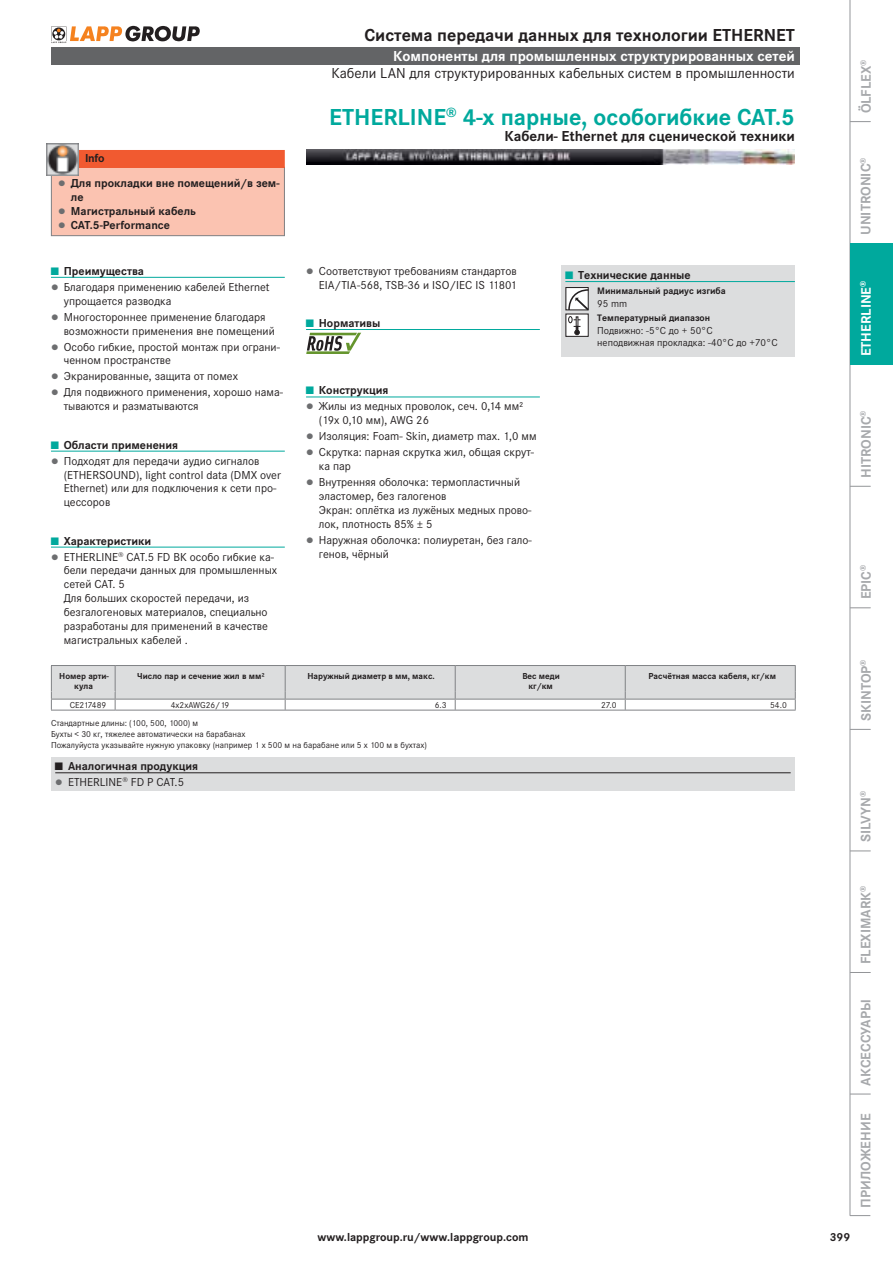
<style>
.page{position:relative;width:893px;height:1263px;background:#fff}
.page>*{position:absolute;margin:0;border:0;box-sizing:border-box;transform-origin:0 0}
.t1{font:700 24px "Corporate STOT";color:#00a99d}
.t2{font:700 18px "Corporate STOT";color:#231f20}
.t3{font:15px "Corporate STOT";color:#231f20}
.t4{font:700 15px "Corporate STOT";color:#fff}
.t5{font:700 15px "Corporate STOT";color:#231f20}
.t6{font:700 14.25px "Corporate STOT";color:#a7a9ac}
.t7{font:700 14.25px "Corporate STOT";color:#fff}
.t8{font:12px/16px "Corporate STOT";color:#231f20}
.t9{font:700 12px/16px "Corporate STOT";color:#231f20}
.t10{font:10.5px/12.8px "Corporate STOT";color:#231f20}
.t11{font:700 9.75px "Corporate STOT";color:#231f20}
.t12{font:9px/11.2px "Corporate STOT";color:#231f20}
.t13{font:700 9px/10.8px "Corporate STOT";color:#231f20;text-align:center}
.s1{font-size:11.25px;color:#6d6e70}
.s2{font-weight:700;font-size:11.25px;color:#00a99d}
.s3{font-weight:700}
.s4{font-size:11.25px;color:#00a99d}
.s5{font-size:11.25px}
.s6{font-weight:400;font-size:11.25px;color:#6d6e70}
.s7{font-weight:400}
</style>
<div class="page">
<hr style="left:850px;top:0;width:1px;height:1216px;background:#95979a">
<svg style="left:851px;top:121px;width:19px;height:1px"></svg>
<svg style="left:850px;top:486px;width:20px;height:1px"></svg>
<svg style="left:850px;top:608px;width:20px;height:1px"></svg>
<svg style="left:851px;top:729px;width:19px;height:1px"></svg>
<svg style="left:850px;top:851px;width:20px;height:1px"></svg>
<svg style="left:851px;top:972px;width:19px;height:1px"></svg>
<svg style="left:850px;top:1094px;width:20px;height:1px"></svg>
<svg style="left:851px;top:1215px;width:19px;height:1px"></svg>
<div style="left:850px;top:243px;width:43px;height:122px;background:#00a99d"></div>
<svg style="left:51px;top:26px;width:149px;height:17px"></svg>
<div style="left:51px;top:47px;width:748px;height:17px;background:#636466"></div>
<img style="left:306px;top:149px;width:489px;height:16px">
<div style="left:51px;top:167px;width:233px;height:69px;background:#fbc3b1"></div>
<div style="left:51px;top:167px;width:234px;height:69px;border:1px solid #808285"></div>
<div style="left:51px;top:150px;width:234px;height:18px;background:#f15a30"></div>
<img style="left:47px;top:143px;width:32px;height:32px">
<hr style="left:51px;top:277px;width:234px;height:1px;background:#00a99d">
<hr style="left:51px;top:451px;width:234px;height:1px;background:#00a99d">
<hr style="left:51px;top:547px;width:234px;height:1px;background:#00a99d">
<hr style="left:306px;top:329px;width:234px;height:1px;background:#00a99d">
<hr style="left:306px;top:397px;width:234px;height:1px;background:#00a99d">
<svg style="left:306px;top:333px;width:55px;height:21px"></svg>
<div style="left:561px;top:266px;width:234px;height:21px;background:#dcddde"></div>
<hr style="left:565px;top:281px;width:230px;height:1px;background:#00a99d">
<div style="left:561px;top:287px;width:234px;height:70px;background:#dcddde"></div>
<div style="left:565px;top:287px;width:24px;height:23px;border:1px solid #231f20"></div>
<div style="left:565px;top:313px;width:24px;height:24px;border:1px solid #231f20"></div>
<svg style="left:567px;top:288px;width:22px;height:47px"></svg>
<hr style="left:51px;top:665px;width:64px;height:1px;background:#808285">
<hr style="left:115px;top:665px;width:170px;height:1px;background:#808285">
<hr style="left:285px;top:665px;width:170px;height:1px;background:#808285">
<hr style="left:455px;top:665px;width:170px;height:1px;background:#808285">
<hr style="left:625px;top:665px;width:171px;height:1px;background:#808285">
<svg style="left:51px;top:666px;width:745px;height:44px"></svg>
<hr style="left:51px;top:710px;width:64px;height:1px;background:#808285">
<hr style="left:115px;top:710px;width:681px;height:1px;background:#808285">
<hr style="left:52px;top:691px;width:63px;height:1px;background:#dcddde">
<div style="left:51px;top:757px;width:744px;height:34px;background:#dcddde"></div>
<hr style="left:55px;top:772px;width:736px;height:1px;background:#231f20">
<p class="t9" style="left:85px;top:151px;width:21px">Info</p>
<p class="t9" style="left:58px;top:176px;width:223px"><span class="s1">▯</span> Для прокладки вне помещений/в зем-</p>
<p class="t9" style="left:71px;top:190px;width:14px">ле</p>
<p class="t9" style="left:58px;top:204px;width:139px"><span class="s1">▯</span> Магистральный кабель</p>
<p class="t9" style="left:58px;top:218px;width:113px"><span class="s1">▯</span> CAT.5-Performance</p>
<p class="t8" style="left:51px;top:264px;width:220px"><span class="s2">■</span> <span class="s3">Преимущества<br></span><span class="s1">▯</span> Благодаря применению кабелей Ethernet</p>
<p class="t8" style="left:51px;top:293px;width:216px;text-indent:13px">упрощается разводка<br><span class="s1">▯</span> Многостороннее применение благодаря</p>
<p class="t8" style="left:51px;top:323px;width:230px;text-indent:13px">возможности применения вне помещений <span class="s1">▯</span> Особо гибкие, простой монтаж при ограни-</p>
<p class="t8" style="left:51px;top:353px;width:234px;text-indent:13px">ченном пространстве<br><span class="s1">▯</span> Экранированные, защита от помех<br><span class="s1">▯</span> Для подвижного применения, хорошо нама-</p>
<p class="t8" style="left:64px;top:399px;width:136px">тываются и разматываются</p>
<p class="t8" style="left:51px;top:437px;width:210px"><span class="s2">■</span> <span class="s3">Области применения<br></span><span class="s1">▯</span> Подходят для передачи аудио сигналов</p>
<p class="t8" style="left:64px;top:468px;width:219px;line-height:13.8px">(ETHERSOUND), light control data (DMX over<br>Ethernet) или для подключения к сети про&shy;цессоров</p>
<p class="t8" style="left:51px;top:533px;width:225px"><span class="s2">■</span> <span class="s3">Характеристики<br></span><span class="s1">▯</span> ETHERLINE<sup>®</sup> CAT.5 FD BK особо гибкие ка-</p>
<p class="t8" style="left:64px;top:564px;width:215px;line-height:13.8px">бели передачи данных для промышленных сетей CAT. 5<br>Для больших скоростей передачи, из безгалогеновых материалов, специально разработаны для применений в качестве магистральных кабелей .</p>
<h2 class="t2" style="left:364px;top:28px;width:432px">Система передачи данных для технологии ETHERNET</h2>
<p class="t4" style="left:393px;top:50px;width:403px">Компоненты для промышленных структурированных сетей</p>
<p class="t3" style="left:331px;top:67px;width:465px">Кабели LAN для структурированных кабельных систем в промышленности</p>
<h1 class="t1" style="left:329px;top:107px;width:467px">ETHERLINE<sup>®</sup> 4-х парные, особогибкие CAT.5</h1>
<p class="t5" style="left:504px;top:130px;width:292px">Кабели- Ethernet для сценической техники</p>
<p class="t8" style="left:306px;top:265px;width:212px;line-height:13.8px;text-align:right"><span class="s1">▯</span> Соответствуют требованиям стандартов<br>EIA/TIA-568, TSB-36 и ISO/IEC IS 11801</p>
<p class="t9" style="left:306px;top:316px;width:76px"><span class="s4">■</span> Нормативы</p>
<p class="t8" style="left:306px;top:383px;width:219px"><span class="s2">■</span> <span class="s3">Конструкция<br></span><span class="s1">▯</span> Жилы из медных проволок, сеч. 0,14 мм²</p>
<p class="t8" style="left:306px;top:413px;width:232px;text-indent:13px">(19x 0,10 мм), AWG 26<br><span class="s1">▯</span> Изоляция: Foam- Skin, диаметр max. 1,0 мм <span class="s1">▯</span> Скрутка: парная скрутка жил, общая скрут-</p>
<p class="t8" style="left:306px;top:459px;width:216px;text-indent:13px">ка пар<br><span class="s1">▯</span> Внутренняя оболочка: термопластичный</p>
<p class="t8" style="left:319px;top:490px;width:214px;line-height:13.8px">эластомер, без галогенов<br>Экран: оплётка из лужёных медных прово&shy;лок, плотность 85% ± 5</p>
<p class="t8" style="left:319px;top:534px;width:215px;line-height:13.8px;text-indent:-13px"><span class="s1">▯</span> Наружная оболочка: полиуретан, без гало&shy;генов, чёрный</p>
<p class="t9" style="left:565px;top:268px;width:127px"><span class="s4">■</span> Технические данные</p>
<p class="t11" style="left:597px;top:287px;width:130px">Минимальный радиус изгиба</p>
<p class="t10" style="left:597px;top:298px;width:31px">95 mm</p>
<p class="t11" style="left:597px;top:314px;width:114px">Tемпературный диапазон</p>
<p class="t10" style="left:597px;top:324px;width:182px">Подвижно: -5°C до + 50°C<br>неподвижная прокладка: -40°C до +70°C</p>
<p class="t13" style="left:59px;top:671px;width:51px">Номер арти&shy;кула</p>
<p class="t13" style="left:137px;top:671px;width:129px">Число пар и сечение жил в мм²</p>
<p class="t13" style="left:307px;top:671px;width:129px">Наружный диаметр в мм, макс.</p>
<p class="t13" style="left:522px;top:671px;width:39px">Вес меди кг/км</p>
<p class="t13" style="left:648px;top:671px;width:129px">Расчётная масса кабеля, кг/км</p>
<p class="t12" style="left:70px;top:700px;width:38px">CE217489</p>
<p class="t12" style="left:171px;top:700px;width:60px">4x2xAWG26/19</p>
<p class="t12" style="left:435px;top:700px;width:13px">6.3</p>
<p class="t12" style="left:601px;top:700px;width:17px">27.0</p>
<p class="t12" style="left:770px;top:700px;width:18px">54.0</p>
<p class="t12" style="left:51px;top:718px;width:377px">Стандартные длины: (100, 500, 1000) м<br>Бухты &lt; 30 кг, тяжелее автоматически на барабанах<br>Пожалуйуста указывайте нужную упаковку (например 1 x 500 м на барабане или 5 x 100 м в бухтах)</p>
<p class="t9" style="left:55px;top:759px;width:144px"><span class="s5">■</span> Аналогичная продукция <span class="s6">▯</span> <span class="s7">ETHERLINE</span><sup>®</sup> <span class="s7">FD P CAT.5</span></p>
<p class="t9" style="left:317px;top:1230px;width:213px">www.lappgroup.ru/www.lappgroup.com</p>
<p class="t6" style="left:860px;top:113px;width:55px;rotate:-90deg">ÖLFLEX<sup>®</sup></p>
<p class="t6" style="left:860px;top:235px;width:79px;rotate:-90deg">UNITRONIC<sup>®</sup></p>
<p class="t7" style="left:860px;top:356px;width:77px;rotate:-90deg">ETHERLINE<sup>®</sup></p>
<p class="t6" style="left:860px;top:478px;width:69px;rotate:-90deg">HITRONIC<sup>®</sup></p>
<p class="t6" style="left:860px;top:599px;width:36px;rotate:-90deg">EPIC<sup>®</sup></p>
<p class="t6" style="left:860px;top:721px;width:63px;rotate:-90deg">SKINTOP<sup>®</sup></p>
<p class="t6" style="left:860px;top:842px;width:53px;rotate:-90deg">SILVYN<sup>®</sup></p>
<p class="t6" style="left:860px;top:964px;width:80px;rotate:-90deg">FLEXIMARK<sup>®</sup></p>
<p class="t9" style="left:830px;top:1230px;width:22px">399</p>
<p class="t6" style="left:860px;top:1086px;width:87px;rotate:-90deg">АКСЕССУАРЫ</p>
<p class="t6" style="left:860px;top:1208px;width:95px;rotate:-90deg">ПРИЛОЖЕНИЕ</p>
</div>
